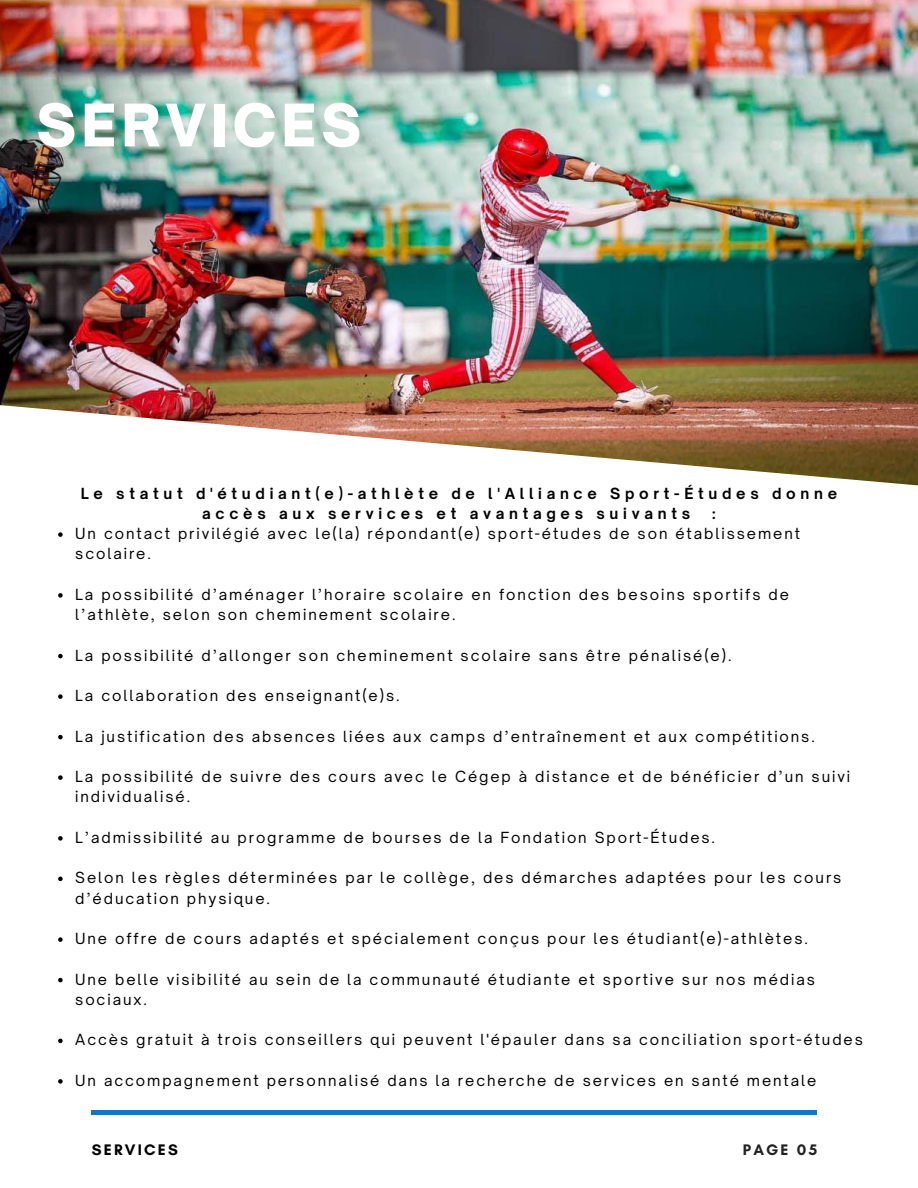
<style>
.page{position:relative;width:918px;height:1188px;background:#fff}
.page>*{position:absolute;margin:0;border:0;box-sizing:border-box;transform-origin:0 0}
.t1{font:900 55.95px "Open Sauce One";letter-spacing:.09em;color:#fff}
.t2{font:700 15.6px "Glacial Indifference";letter-spacing:.14em;color:#000}
.t3{font:700 15.6px "Glacial Indifference";letter-spacing:.14em;color:#222}
.t4{font:14.7px/20.2px "Open Sauce One";letter-spacing:.13em;color:#000}
.t5{font:700 14.7px/20.2px "Open Sauce One";letter-spacing:.32em;color:#000}
</style>
<div class="page">
<div style="left:92px;top:1110px;width:725px;height:5px;background:#1976bc"></div>
<img style="left:0;top:0;width:918px;height:485px">
<svg style="left:58px;top:532px;width:5px;height:5px"></svg>
<svg style="left:58px;top:593px;width:5px;height:5px"></svg>
<svg style="left:58px;top:654px;width:5px;height:4px"></svg>
<svg style="left:58px;top:694px;width:5px;height:5px"></svg>
<svg style="left:58px;top:735px;width:5px;height:4px"></svg>
<svg style="left:58px;top:775px;width:5px;height:5px"></svg>
<svg style="left:58px;top:836px;width:5px;height:5px"></svg>
<svg style="left:58px;top:877px;width:5px;height:4px"></svg>
<svg style="left:58px;top:937px;width:5px;height:5px"></svg>
<svg style="left:58px;top:978px;width:5px;height:4px"></svg>
<svg style="left:58px;top:1039px;width:5px;height:4px"></svg>
<svg style="left:58px;top:1079px;width:5px;height:5px"></svg>
<p class="t1" style="left:36px;top:90px;width:326px">SERVICES</p>
<p class="t5" style="left:202px;top:483px;width:636px;text-indent:-121px">Le statut d'étudiant(e)-athlète de l'Alliance Sport-Études donne accès aux services et avantages suivants</p>
<p class="t5" style="left:712px;top:503px;width:5px">:</p>
<p class="t4" style="left:75px;top:523px;width:726px">Un contact privilégié avec le(la) répondant(e) sport-études de son établissement scolaire.</p>
<p class="t4" style="left:75px;top:584px;width:715px">La possibilité d’aménager l’horaire scolaire en fonction des besoins sportifs de l’athlète, selon son cheminement scolaire.</p>
<p class="t4" style="left:75px;top:645px;width:658px">La possibilité d’allonger son cheminement scolaire sans être pénalisé(e).</p>
<p class="t4" style="left:75px;top:685px;width:326px">La collaboration des enseignant(e)s.</p>
<p class="t4" style="left:75px;top:726px;width:741px">La justification des absences liées aux camps d’entraînement et aux compétitions.</p>
<p class="t4" style="left:75px;top:766px;width:777px">La possibilité de suivre des cours avec le Cégep à distance et de bénéficier d’un suivi individualisé.</p>
<p class="t4" style="left:75px;top:827px;width:641px">L’admissibilité au programme de bourses de la Fondation Sport-Études.</p>
<p class="t4" style="left:75px;top:868px;width:768px">Selon les règles déterminées par le collège, des démarches adaptées pour les cours d’éducation physique.</p>
<p class="t4" style="left:75px;top:928px;width:734px">Une offre de cours adaptés et spécialement conçus pour les étudiant(e)-athlètes.</p>
<p class="t4" style="left:75px;top:969px;width:741px">Une belle visibilité au sein de la communauté étudiante et sportive sur nos médias sociaux.</p>
<p class="t4" style="left:75px;top:1030px;width:789px">Accès gratuit à trois conseillers qui peuvent l'épauler dans sa conciliation sport-études</p>
<p class="t4" style="left:75px;top:1070px;width:743px">Un accompagnement personnalisé dans la recherche de services en santé mentale</p>
<p class="t2" style="left:92px;top:1141px;width:87px">SERVICES</p>
<p class="t3" style="left:743px;top:1141px;width:76px">PAGE 05</p>
</div>
